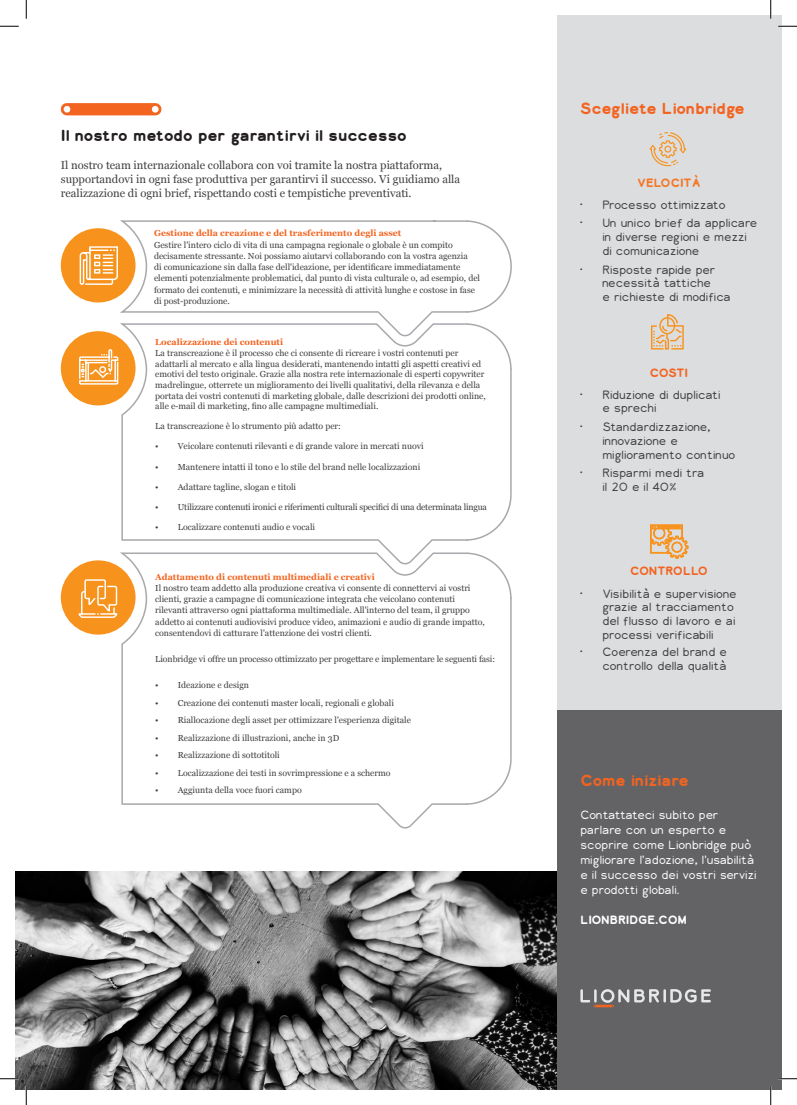
<style>
.page{position:relative;width:797px;height:1105px;background:#fff}
.page>*{position:absolute;margin:0;border:0;box-sizing:border-box;transform-origin:0 0}
.Lion_Section_Title{font:700 15px "Lionbridge Sans";color:#231f20}
.t1{font:700 15px "Lionbridge Sans";letter-spacing:-.02em;color:#f36421}
.t2{font:700 15px "Lionbridge Sans";color:#f36421}
.Lion_Callout_Bullets{font:300 11.25px/13.8px "Lionbridge Sans";color:#3e3e3f}
.Lion_Body{font:11.25px/13.8px "Georgia";color:#3e3e3f}
.Lion_Contact_Us{font:300 11.25px/15px "Lionbridge Sans";letter-spacing:-.015em;color:#fff}
.Lion_Callout_Bullets-2{font:700 11.25px "Lionbridge Sans";letter-spacing:-.025em;color:#f36421}
.Lion_Contact_Us-2{font:700 11.25px "Lionbridge Sans";color:#fff}
.Lion_Callout_Bullets-3{font:700 11.25px "Lionbridge Sans";color:#f57523}
.t3{font:8.75px/11.2px "Georgia";color:#3e3e3f}
.t4{font:8.75px "Georgia";letter-spacing:-.02em;color:#3e3e3f}
.s1{font-weight:700;color:#f36421}
</style>
<div class="page">
<div style="left:557px;top:710px;width:224px;height:379px;background:#636366"></div>
<svg style="left:61px;top:103px;width:100px;height:12px"></svg>
<svg style="left:580px;top:989px;width:131px;height:18px"></svg>
<div style="left:557px;top:16px;width:224px;height:694px;background:#dcdddf"></div>
<div style="left:61px;top:228px;width:74px;height:74px;background:#f7931d;border-radius:50%"></div>
<svg style="left:117px;top:220px;width:395px;height:102px"></svg>
<img style="left:16px;top:871px;width:541px;height:218px">
<div style="left:61px;top:331px;width:74px;height:74px;background:#f7931d;border-radius:50%"></div>
<svg style="left:117px;top:322px;width:395px;height:95px"></svg>
<svg style="left:123px;top:493px;width:389px;height:58px"></svg>
<hr style="left:121px;top:414px;width:2px;height:127px;background:#a8a9ad">
<hr style="left:510px;top:368px;width:1px;height:127px;background:#a8a9ad">
<div style="left:61px;top:560px;width:74px;height:75px;background:#f7931d;border-radius:50%"></div>
<svg style="left:117px;top:551px;width:395px;height:95px"></svg>
<svg style="left:123px;top:757px;width:389px;height:72px"></svg>
<hr style="left:121px;top:644px;width:2px;height:161px;background:#a8a9ad">
<hr style="left:510px;top:597px;width:1px;height:162px;background:#a8a9ad">
<svg style="left:79px;top:348px;width:40px;height:37px"></svg>
<svg style="left:78px;top:579px;width:40px;height:40px"></svg>
<svg style="left:79px;top:246px;width:40px;height:40px"></svg>
<svg style="left:651px;top:314px;width:33px;height:36px"></svg>
<svg style="left:650px;top:524px;width:38px;height:35px"></svg>
<svg style="left:649px;top:132px;width:37px;height:34px"></svg>
<svg style="left:0;top:25px;width:19px;height:2px"></svg>
<svg style="left:778px;top:25px;width:19px;height:2px"></svg>
<svg style="left:0;top:1078px;width:19px;height:1px"></svg>
<svg style="left:779px;top:1078px;width:18px;height:1px"></svg>
<svg style="left:25px;top:0;width:2px;height:19px"></svg>
<svg style="left:25px;top:1086px;width:2px;height:19px"></svg>
<svg style="left:770px;top:0;width:1px;height:19px"></svg>
<svg style="left:770px;top:1086px;width:1px;height:19px"></svg>
<p class="Lion_Section_Title" style="left:61px;top:125px;width:348px">Il nostro metodo per garantirvi il successo</p>
<p class="Lion_Body" style="left:61px;top:159px;width:401px">Il nostro team internazionale collabora con voi tramite la nostra piattaforma, supportandovi in ogni fase produttiva per garantirvi il successo. Vi guidiamo alla realizzazione di ogni brief, rispettando costi e tempistiche preventivati.</p>
<p class="t3" style="left:154px;top:228px;width:327px"><span class="s1">Gestione della creazione e del trasferimento degli asset<br></span>Gestire l'intero ciclo di vita di una campagna regionale o globale è un compito decisamente stressante. Noi possiamo aiutarvi collaborando con la vostra agenzia<br>di comunicazione sin dalla fase dell'ideazione, per identificare immediatamente elementi potenzialmente problematici, dal punto di vista culturale o, ad esempio, del formato dei contenuti, e minimizzare la necessità di attività lunghe e costose in fase di post-produzione.</p>
<p class="t3" style="left:155px;top:337px;width:332px;line-height:10.6px"><span class="s1">Localizzazione dei contenuti<br></span>La transcreazione è il processo che ci consente di ricreare i vostri contenuti per adattarli al mercato e alla lingua desiderati, mantenendo intatti gli aspetti creativi ed emotivi del testo originale. Grazie alla nostra rete internazionale di esperti copywriter madrelingue, otterrete un miglioramento dei livelli qualitativi, della rilevanza e della portata dei vostri contenuti di marketing globale, dalle descrizioni dei prodotti online, alle e-mail di marketing, fino alle campagne multimediali.</p>
<p class="t3" style="left:155px;top:421px;width:187px">La transcreazione è lo strumento più adatto per:</p>
<p class="t3" style="left:155px;top:441px;width:270px">• Veicolare contenuti rilevanti e di grande valore in mercati nuovi</p>
<p class="t3" style="left:155px;top:462px;width:266px">• Mantenere intatti il tono e lo stile del brand nelle localizzazioni</p>
<p class="t3" style="left:155px;top:482px;width:142px">• Adattare tagline, slogan e titoli</p>
<p class="t4" style="left:155px;top:502px;width:333px">• Utilizzare contenuti ironici e riferimenti culturali specifici di una determinata lingua</p>
<p class="t3" style="left:155px;top:522px;width:161px">• Localizzare contenuti audio e vocali</p>
<p class="t3" style="left:155px;top:571px;width:331px"><span class="s1">Adattamento di contenuti multimediali e creativi<br></span>Il nostro team addetto alla produzione creativa vi consente di connettervi ai vostri clienti, grazie a campagne di comunicazione integrata che veicolano contenuti rilevanti attraverso ogni piattaforma multimediale. All'interno del team, il gruppo addetto ai contenuti audiovisivi produce video, animazioni e audio di grande impatto, consentendovi di catturare l'attenzione dei vostri clienti.</p>
<p class="t3" style="left:155px;top:653px;width:341px">Lionbridge vi offre un processo ottimizzato per progettare e implementare le seguenti fasi:</p>
<p class="t3" style="left:155px;top:680px;width:95px">• Ideazione e design</p>
<p class="t3" style="left:155px;top:697px;width:240px">• Creazione dei contenuti master locali, regionali e globali</p>
<p class="t3" style="left:155px;top:715px;width:257px">• Riallocazione degli asset per ottimizzare l'esperienza digitale</p>
<p class="t3" style="left:155px;top:732px;width:185px">• Realizzazione di illustrazioni, anche in 3D</p>
<p class="t3" style="left:155px;top:750px;width:126px">• Realizzazione di sottotitoli</p>
<p class="t3" style="left:155px;top:767px;width:237px">• Localizzazione dei testi in sovrimpressione e a schermo</p>
<p class="t3" style="left:155px;top:785px;width:148px">• Aggiunta della voce fuori campo</p>
<p class="t1" style="left:580px;top:98px;width:167px">Scegliete Lionbridge</p>
<p class="Lion_Callout_Bullets-3" style="left:637px;top:175px;width:65px">VELOCITÀ</p>
<p class="Lion_Callout_Bullets" style="left:580px;top:198px;width:147px">• Processo ottimizzato</p>
<p class="Lion_Callout_Bullets" style="left:602px;top:216px;width:157px;text-indent:-22px">• Un unico brief da applicare in diverse regioni e mezzi di comunicazione</p>
<p class="Lion_Callout_Bullets" style="left:602px;top:263px;width:130px;text-indent:-22px">• Risposte rapide per necessità tattiche<br>e richieste di modifica</p>
<p class="Lion_Callout_Bullets-2" style="left:649px;top:365px;width:40px">COSTI</p>
<p class="Lion_Callout_Bullets" style="left:602px;top:388px;width:120px;text-indent:-22px">• Riduzione di duplicati e sprechi</p>
<p class="Lion_Callout_Bullets" style="left:602px;top:420px;width:135px;text-indent:-22px">• Standardizzazione, innovazione e miglioramento continuo</p>
<p class="Lion_Callout_Bullets" style="left:580px;top:466px;width:126px;text-align:center">• Risparmi medi tra il 20 e il 40%</p>
<p class="Lion_Callout_Bullets-2" style="left:630px;top:563px;width:79px">CONTROLLO</p>
<p class="Lion_Callout_Bullets" style="left:602px;top:586px;width:136px;text-indent:-22px">• Visibilità e supervisione grazie al tracciamento del flusso di lavoro e ai processi verificabili</p>
<p class="Lion_Callout_Bullets" style="left:580px;top:645px;width:149px;text-align:right">• Coerenza del brand e controllo della qualità</p>
<p class="t2" style="left:580px;top:769px;width:110px">Come iniziare</p>
<p class="Lion_Contact_Us" style="left:580px;top:807px;width:178px">Contattateci subito per parlare con un esperto e scoprire come Lionbridge può migliorare l'adozione, l'usabilità e il successo dei vostri servizi e prodotti globali.</p>
<p class="Lion_Contact_Us-2" style="left:580px;top:912px;width:108px">LIONBRIDGE.COM</p>
</div>
